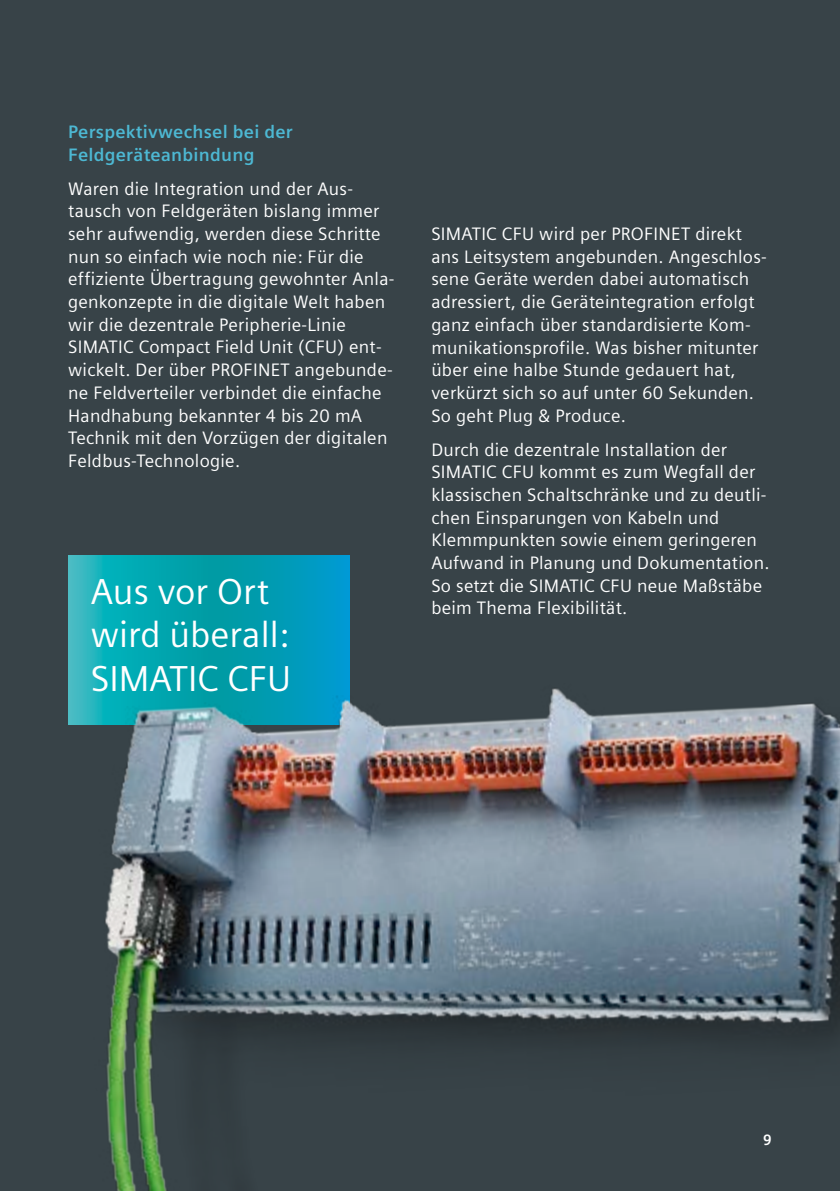
<style>
.page{position:relative;width:840px;height:1191px;background:#fff}
.page>*{position:absolute;margin:0;border:0;box-sizing:border-box;transform-origin:0 0}
.t1{font:36px/43.2px "Siemens Sans Global";color:#fff}
.t2{font:18px/22.6px "Siemens Sans Global";letter-spacing:.015em;color:#fff}
.t3{font:700 18px/22.6px "Siemens Sans Global";letter-spacing:.015em;color:#4db8d3}
.t4{font:700 15px "Siemens Sans Global";color:#fff}
</style>
<div class="page">
<div style="left:0;top:0;width:839px;height:1191px;background:#384348"></div>
<svg style="left:68px;top:555px;width:282px;height:113px"></svg>
<img style="left:68px;top:668px;width:771px;height:523px">
<p class="t3" style="left:68px;top:120px;width:226px">Perspektivwechsel bei der<br>Feldgeräteanbindung</p>
<p class="t2" style="left:68px;top:178px;width:327px">Waren die Integration und der Aus&shy;tausch von Feldgeräten bislang immer sehr aufwendig, werden diese Schritte nun so einfach wie noch nie: Für die effiziente Übertragung gewohnter Anla&shy;genkonzepte in die digitale Welt haben wir die dezentrale Peripherie-Linie SIMATIC Compact Field Unit (CFU) ent&shy;wickelt. Der über PROFINET angebunde&shy;ne Feldverteiler verbindet die einfache Handhabung bekannter 4 bis 20 mA Technik mit den Vorzügen der digitalen Feldbus-Technologie.</p>
<h1 class="t1" style="left:91px;top:571px;width:202px">Aus vor Ort wird überall:<br>SIMATIC CFU</h1>
<p class="t2" style="left:431px;top:223px;width:337px">SIMATIC CFU wird per PROFINET direkt ans Leitsystem angebunden. Angeschlos&shy;sene Geräte werden dabei automatisch adressiert, die Geräteintegration erfolgt ganz einfach über standardisierte Kom&shy;munikationsprofile. Was bisher mitunter über eine halbe Stunde gedauert hat, verkürzt sich so auf unter 60 Sekunden.<br>So geht Plug &amp; Produce.</p>
<p class="t2" style="left:431px;top:439px;width:339px">Durch die dezentrale Installation der SIMATIC CFU kommt es zum Wegfall der klassischen Schaltschränke und zu deutli&shy;chen Einsparungen von Kabeln und Klemmpunkten sowie einem geringeren Aufwand in Planung und Dokumentation.<br>So setzt die SIMATIC CFU neue Maßstäbe beim Thema Flexibilität.</p>
<p class="t4" style="left:762px;top:1131px;width:10px">9</p>
</div>
